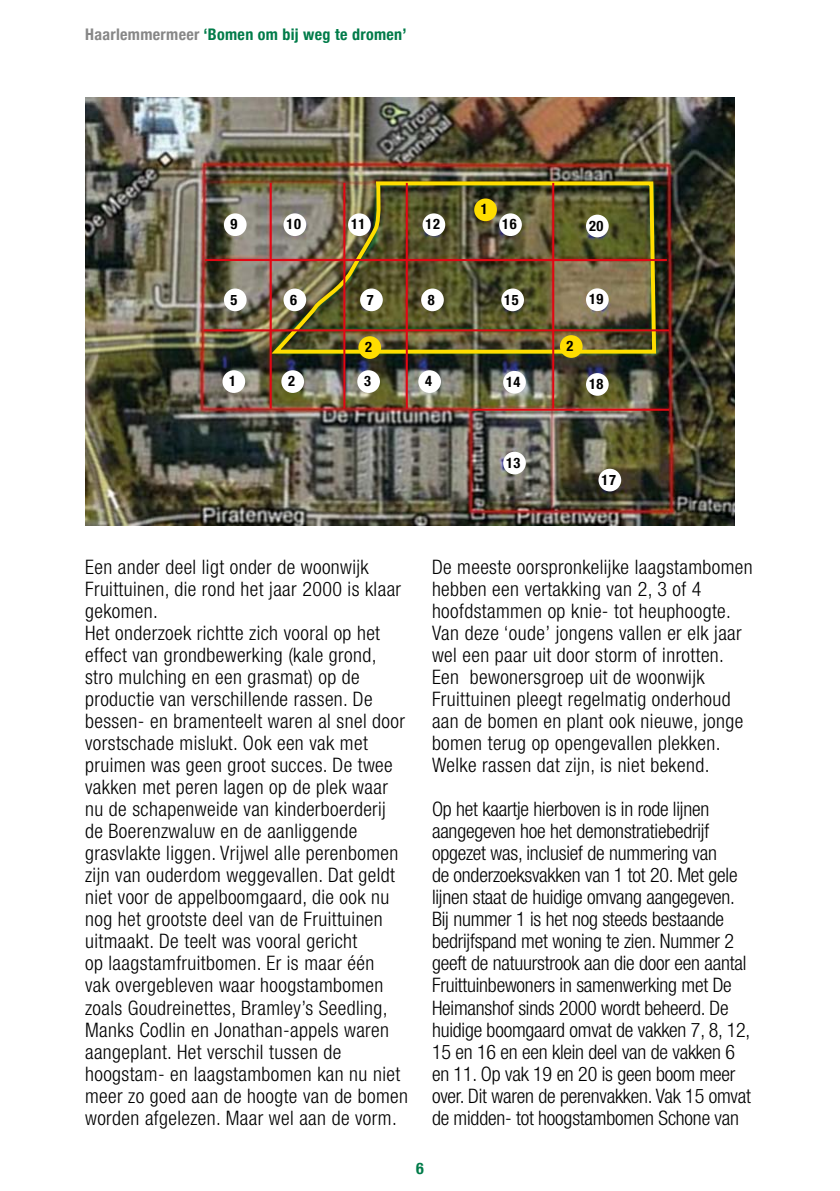
<style>
.page{position:relative;width:840px;height:1191px;background:#fff}
.page>*{position:absolute;margin:0;border:0;box-sizing:border-box;transform-origin:0 0}
.t1{font:300 condensed 20px/22px "Helvetica Neue LT";letter-spacing:.02em;color:#000}
.t2{font:300 condensed 20px/22px "Helvetica Neue LT";letter-spacing:-.01em;color:#000}
.t3{font:700 condensed 16px "Helvetica Neue";letter-spacing:.02em;color:#007b49}
.t4{font:700 condensed 14.4px "Helvetica Neue";letter-spacing:.04em;color:#000}
.s1{color:#878787}
</style>
<div class="page">
<img style="left:85px;top:98px;width:649px;height:427px">
<img style="left:272px;top:179px;width:385px;height:176px">
<div style="left:224px;top:288px;width:22px;height:23px;background:#fff;border-radius:50%"></div>
<div style="left:224px;top:213px;width:22px;height:23px;background:#fff;border-radius:50%"></div>
<div style="left:222px;top:370px;width:23px;height:23px;background:#fff;border-radius:50%"></div>
<div style="left:281px;top:370px;width:23px;height:23px;background:#fff;border-radius:50%"></div>
<div style="left:357px;top:370px;width:23px;height:23px;background:#fff;border-radius:50%"></div>
<div style="left:418px;top:370px;width:23px;height:23px;background:#fff;border-radius:50%"></div>
<div style="left:503px;top:371px;width:22px;height:22px;background:#fff;border-radius:50%"></div>
<div style="left:503px;top:452px;width:22px;height:22px;background:#fff;border-radius:50%"></div>
<div style="left:283px;top:288px;width:23px;height:23px;background:#fff;border-radius:50%"></div>
<div style="left:283px;top:213px;width:23px;height:23px;background:#fff;border-radius:50%"></div>
<div style="left:348px;top:213px;width:22px;height:23px;background:#fff;border-radius:50%"></div>
<div style="left:422px;top:213px;width:23px;height:23px;background:#fff;border-radius:50%"></div>
<div style="left:499px;top:213px;width:22px;height:23px;background:#fff;border-radius:50%"></div>
<div style="left:585px;top:215px;width:23px;height:22px;background:#fff;border-radius:50%"></div>
<div style="left:585px;top:288px;width:23px;height:23px;background:#fff;border-radius:50%"></div>
<div style="left:585px;top:373px;width:23px;height:23px;background:#fff;border-radius:50%"></div>
<div style="left:598px;top:469px;width:23px;height:22px;background:#fff;border-radius:50%"></div>
<div style="left:360px;top:288px;width:22px;height:23px;background:#fff;border-radius:50%"></div>
<div style="left:421px;top:288px;width:22px;height:23px;background:#fff;border-radius:50%"></div>
<div style="left:501px;top:288px;width:22px;height:23px;background:#fff;border-radius:50%"></div>
<hr style="left:205px;top:259px;width:461px;height:2px;background:#e30613">
<hr style="left:204px;top:329px;width:464px;height:2px;background:#e30613">
<hr style="left:269px;top:183px;width:2px;height:225px;background:#e30613">
<hr style="left:343px;top:183px;width:2px;height:225px;background:#e30613">
<hr style="left:405px;top:183px;width:2px;height:225px;background:#e30613">
<hr style="left:552px;top:183px;width:2px;height:225px;background:#e30613">
<hr style="left:470px;top:409px;width:198px;height:2px;background:#e30613">
<div style="left:559px;top:335px;width:23px;height:23px;background:#fd0;border-radius:50%"></div>
<div style="left:358px;top:336px;width:23px;height:23px;background:#fd0;border-radius:50%"></div>
<div style="left:474px;top:198px;width:22px;height:23px;background:#fd0;border-radius:50%"></div>
<p class="t3" style="left:85px;top:21px;width:323px"><span class="s1">Haarlemmermeer</span> ‘Bomen om bij weg te dromen’</p>
<p class="t4" style="left:480px;top:201px;width:8px">1</p>
<p class="t4" style="left:230px;top:215px;width:8px">9</p>
<p class="t4" style="left:230px;top:291px;width:8px">5</p>
<p class="t4" style="left:286px;top:215px;width:16px">10</p>
<p class="t4" style="left:351px;top:215px;width:16px">11</p>
<p class="t4" style="left:425px;top:215px;width:16px">12</p>
<p class="t4" style="left:502px;top:215px;width:16px">16</p>
<p class="t4" style="left:588px;top:217px;width:16px">20</p>
<p class="t4" style="left:290px;top:291px;width:8px">6</p>
<p class="t4" style="left:366px;top:291px;width:8px">7</p>
<p class="t4" style="left:427px;top:291px;width:8px">8</p>
<p class="t4" style="left:504px;top:291px;width:16px">15</p>
<p class="t4" style="left:365px;top:338px;width:8px">2</p>
<p class="t4" style="left:566px;top:337px;width:8px">2</p>
<p class="t4" style="left:588px;top:290px;width:16px">19</p>
<p class="t4" style="left:229px;top:372px;width:8px">1</p>
<p class="t4" style="left:288px;top:372px;width:8px">2</p>
<p class="t4" style="left:364px;top:372px;width:8px">3</p>
<p class="t4" style="left:425px;top:372px;width:8px">4</p>
<p class="t4" style="left:506px;top:373px;width:16px">14</p>
<p class="t4" style="left:506px;top:454px;width:16px">13</p>
<p class="t4" style="left:588px;top:375px;width:16px">18</p>
<p class="t4" style="left:601px;top:471px;width:16px">17</p>
<p class="t1" style="left:85px;top:556px;width:324px">Een ander deel ligt onder de woonwijk Fruittuinen, die rond het jaar 2000 is klaar gekomen.<br>Het onderzoek richtte zich vooral op het effect van grondbewerking (kale grond, stro mulching en een grasmat) op de productie van verschillende rassen. De bessen- en bramenteelt waren al snel door vorstschade mislukt. Ook een vak met pruimen was geen groot succes. De twee vakken met peren lagen op de plek waar nu de schapenweide van kinderboerderij de Boerenzwaluw en de aanliggende grasvlakte liggen. Vrijwel alle perenbomen zijn van ouderdom weggevallen. Dat geldt niet voor de appelboomgaard, die ook nu nog het grootste deel van de Fruittuinen uitmaakt. De teelt was vooral gericht<br>op laagstamfruitbomen. Er is maar één<br>vak overgebleven waar hoogstambomen zoals Goudreinettes, Bramley’s Seedling, Manks Codlin en Jonathan-appels waren aangeplant. Het verschil tussen de hoogstam- en laagstambomen kan nu niet meer zo goed aan de hoogte van de bomen worden afgelezen. Maar wel aan de vorm.</p>
<p class="t1" style="left:432px;top:556px;width:322px">De meeste oorspronkelijke laagstambomen hebben een vertakking van 2, 3 of 4 hoofdstammen op knie- tot heuphoogte.<br>Van deze ‘oude’ jongens vallen er elk jaar wel een paar uit door storm of inrotten.<br>Een bewonersgroep uit de woonwijk Fruittuinen pleegt regelmatig onderhoud aan de bomen en plant ook nieuwe, jonge bomen terug op opengevallen plekken.<br>Welke rassen dat zijn, is niet bekend.</p>
<p class="t2" style="left:432px;top:798px;width:320px">Op het kaartje hierboven is in rode lijnen aangegeven hoe het demonstratiebedrijf opgezet was, inclusief de nummering van<br>de onderzoeksvakken van 1 tot 20. Met gele lijnen staat de huidige omvang aangegeven.<br>Bij nummer 1 is het nog steeds bestaande bedrijfspand met woning te zien. Nummer 2 geeft de natuurstrook aan die door een aantal Fruittuinbewoners in samenwerking met De Heimanshof sinds 2000 wordt beheerd. De huidige boomgaard omvat de vakken 7, 8, 12, 15 en 16 en een klein deel van de vakken 6 en 11. Op vak 19 en 20 is geen boom meer over. Dit waren de perenvakken. Vak 15 omvat de midden- tot hoogstambomen Schone van</p>
<p class="t3" style="left:416px;top:1154px;width:9px">6</p>
</div>
